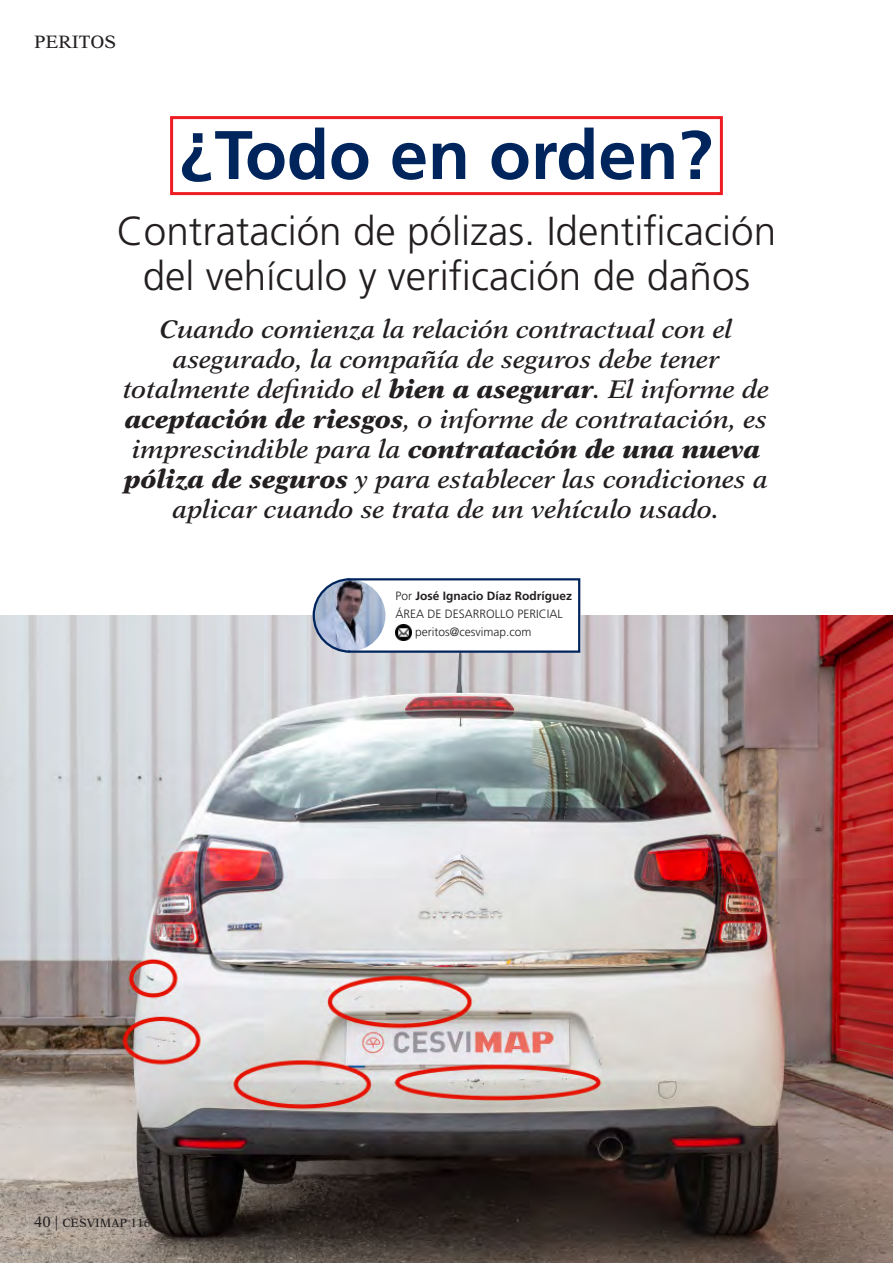
<style>
.page{position:relative;width:893px;height:1263px;background:#fff}
.page>*{position:absolute;margin:0;border:0;box-sizing:border-box;transform-origin:0 0}
.t1{font:700 68.55px "Frutiger";color:#00255d}
.t2{font:300 40.5px/45px "Frutiger";color:#231f20;text-align:center}
.t3{font:italic 600 25.5px/30px "New Aster";color:#231f20;text-align:center}
.t4{font:18px "New Aster";color:#231f20}
.t5{font:300 12px "Frutiger";color:#231f20}
.t6{font:700 12px "Frutiger";color:#231f20}
.t7{font:12px "New Aster";color:#231f20}
.s1{font-weight:900}
.s2{font-size:15px}
.s3{font-weight:300}
</style>
<div class="page">
<img style="left:0;top:615px;width:893px;height:648px">
<div style="left:170px;top:116px;width:553px;height:79px;border:3px solid #ee1d23"></div>
<svg style="left:311px;top:578px;width:270px;height:76px"></svg>
<p class="t4" style="left:34px;top:31px;width:83px">PERITOS</p>
<h1 class="t1" style="left:180px;top:115px;width:534px">¿Todo en orden?</h1>
<h2 class="t2" style="left:117px;top:209px;width:661px">Contratación de pólizas. Identificación del vehículo y verificación de daños</h2>
<p class="t3" style="left:123px;top:314px;width:648px">Cuando comienza la relación contractual con el asegurado, la compañía de seguros debe tener totalmente definido el <span class="s1">bien a asegurar</span>. El informe de <span class="s1">aceptación de riesgos</span>, o informe de contratación, es imprescindible para la <span class="s1">contratación de una nueva póliza de seguros</span> y para establecer las condiciones a aplicar cuando se trata de un vehículo usado.</p>
<p class="t7" style="left:34px;top:1216px;width:118px"><span class="s2">40 |</span> CESVIMAP 116</p>
<p class="t6" style="left:395px;top:589px;width:178px"><span class="s3">Por</span> José Ignacio Díaz Rodríguez</p>
<p class="t5" style="left:395px;top:607px;width:169px">ÁREA DE DESARROLLO PERICIAL</p>
<p class="t5" style="left:415px;top:625px;width:118px">peritos@cesvimap.com</p>
</div>
